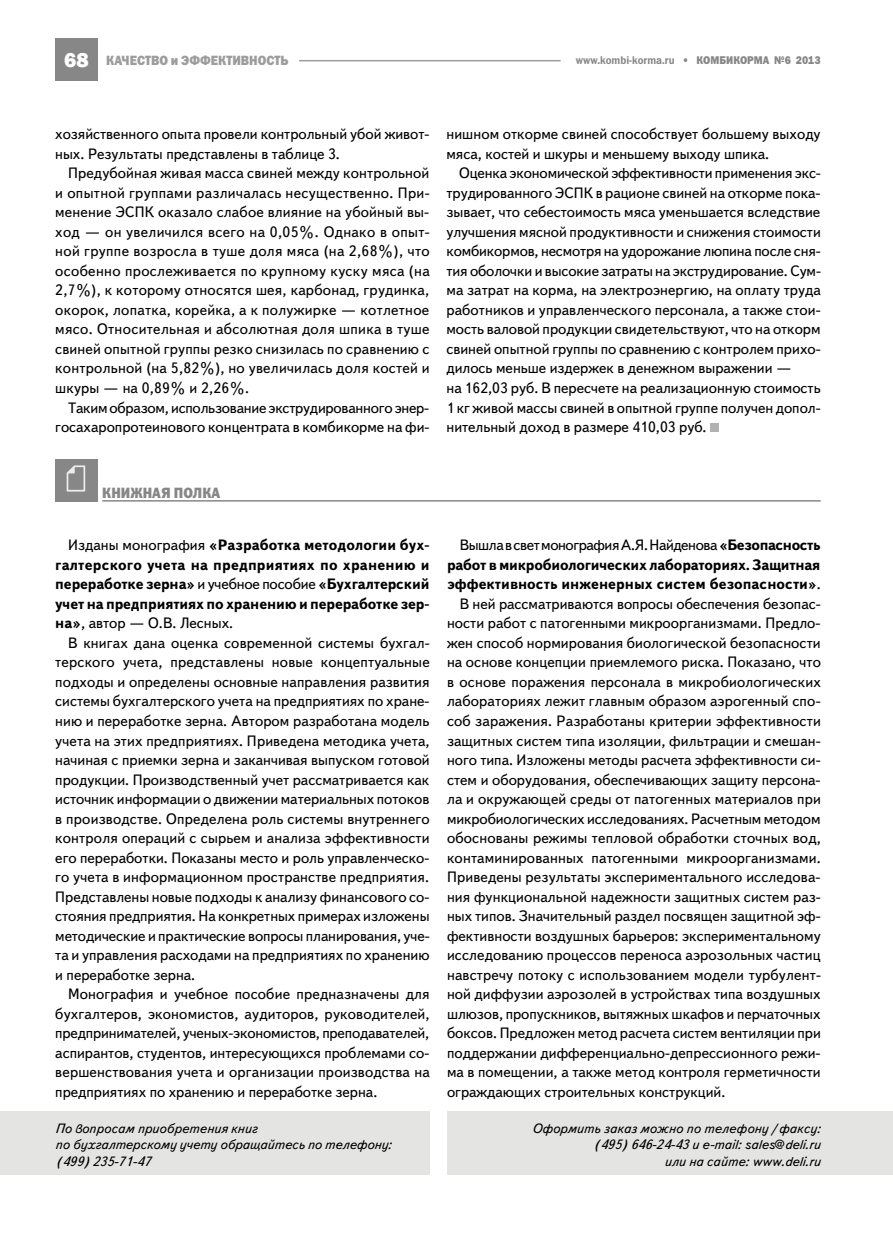
<style>
.page{position:relative;width:893px;height:1234px;background:#fff}
.page>*{position:absolute;margin:0;border:0;box-sizing:border-box;transform-origin:0 0}
.t1{font:15px/19.5px "Text Book C";color:#000}
.t2{font:700 15px/19.5px "Text Book C";letter-spacing:-.01em;color:#000;text-align:justify}
.t3{font:15px "Text Book C";letter-spacing:-.025em;color:#000}
.t4{font:15px "Franklin Gothic Heavy C";color:#878787;scale:.9 1}
.t5{font:italic 13.5px/16.5px "Text Book C";color:#000}
.t6{font:13.5px "Franklin Gothic Heavy C";color:#9d9c9c;scale:.9 1}
.t7{font:11.25px "Franklin Gothic Demi C";color:#878787;scale:.9 1}
.t8{font:11.25px "Franklin Gothic Heavy C";color:#878787;scale:.9 1}
.s1{font-family:"Franklin Gothic";font-weight:800;font-size:21px;color:#fff}
.s2{font-family:"Franklin Gothic Heavy C"}
.s3{font-weight:400}
.s4{font-weight:700}
</style>
<div class="page">
<div style="left:55px;top:39px;width:43px;height:42px;background:#878787"></div>
<hr style="left:299px;top:60px;width:262px;height:1px;background:#9d9c9c">
<div style="left:447px;top:1110px;width:446px;height:64px;background:#e4e4e3"></div>
<div style="left:0;top:1110px;width:429px;height:64px;background:#e4e4e3"></div>
<div style="left:710px;top:423px;width:9px;height:9px;background:#b2b2b2"></div>
<div style="left:55px;top:459px;width:43px;height:42px;background:#878787"></div>
<svg style="left:67px;top:465px;width:19px;height:27px"></svg>
<hr style="left:102px;top:500px;width:719px;height:1px;background:#878787">
<p class="t6" style="left:64px;top:53px;width:251px"><span class="s1">68</span> качество и эффективность</p>
<p class="t7" style="left:576px;top:54px;width:176px">www.kombi-korma.ru <span class="s2">• КОМБИКО</span></p>
<p class="t8" style="left:747px;top:54px;width:83px">РМА №6 2013</p>
<p class="t1" style="left:55px;top:125px;width:376px">хозяйственного опыта провели контрольный убой живот&shy;ных. Результаты представлены в таблице 3.</p>
<p class="t1" style="left:55px;top:164px;width:376px;text-align:justify;text-indent:13px">Предубойная живая масса свиней между контрольной и опытной группами различалась несущественно. При&shy;менение ЭСПК оказало слабое влияние на убойный вы&shy;ход — он увеличился всего на 0,05%. Однако в опыт&shy;ной группе возросла в туше доля мяса (на 2,68%), что особенно прослеживается по крупному куску мяса (на 2,7%), к которому относятся шея, карбонад, грудинка, окорок, лопатка, корейка, а к полужирке — котлетное мясо. Относительная и абсолютная доля шпика в туше свиней опытной группы резко снизилась по сравнению с контрольной (на 5,82%), но увеличилась доля костей и шкуры — на 0,89% и 2,26%.</p>
<p class="t1" style="left:55px;top:398px;width:376px;text-align:right">Таким образом, использование экструдированного энер&shy;госахаропротеинового концентрата в комбикорме на фи-</p>
<p class="t1" style="left:446px;top:125px;width:376px">нишном откорме свиней способствует большему выходу мяса, костей и шкуры и меньшему выходу шпика.</p>
<p class="t1" style="left:446px;top:164px;width:376px;text-indent:13px">Оценка экономической эффективности применения экс&shy;трудированного ЭСПК в рационе свиней на откорме пока&shy;зывает, что себестоимость мяса уменьшается вследствие улучшения мясной продуктивности и снижения стоимости комбикормов, несмотря на удорожание люпина после сня&shy;тия оболочки и высокие затраты на экструдирование. Сум&shy;ма затрат на корма, на электроэнергию, на оплату труда работников и управленческого персонала, а также стои&shy;мость валовой продукции свидетельствуют, что на откорм свиней опытной группы по сравнению с контролем прихо&shy;дилось меньше издержек в денежном выражении —<br>на 162,03 руб. В пересчете на реализационную стоимость 1 кг живой массы свиней в опытной группе получен допол&shy;нительный доход в размере 410,03 руб.</p>
<p class="t4" style="left:102px;top:484px;width:133px">книжная полка</p>
<p class="t2" style="left:55px;top:535px;width:376px;text-indent:13px"><span class="s3">Изданы монография</span> «Разработка методологии бух&shy;галтерского учета на предприятиях по хранению и переработке зерна» <span class="s3">и учебное пособие</span> «Бухгалтерский учет на предприятиях по хранению и переработке зер&shy;на»<span class="s3">, автор — О.В. Лесных.</span></p>
<p class="t1" style="left:55px;top:633px;width:376px;text-align:justify;text-indent:13px">В книгах дана оценка современной системы бухгал&shy;терского учета, представлены новые концептуальные подходы и определены основные направления развития системы бухгалтерского учета на предприятиях по хране&shy;нию и переработке зерна. Автором разработана модель учета на этих предприятиях. Приведена методика учета, начиная с приемки зерна и заканчивая выпуском готовой продукции. Производственный учет рассматривается как источник информации о движении материальных потоков в производстве. Определена роль системы внутреннего контроля операций с сырьем и анализа эффективности его переработки. Показаны место и роль управленческо&shy;го учета в информационном пространстве предприятия.<br>Представлены новые подходы к анализу финансового со&shy;стояния предприятия. На конкретных примерах изложены методические и практические вопросы планирования, уче&shy;та и управления расходами на предприятиях по хранению и переработке зерна.</p>
<p class="t1" style="left:55px;top:984px;width:376px;text-align:justify;text-indent:13px">Монография и учебное пособие предназначены для бухгалтеров, экономистов, аудиторов, руководителей, предпринимателей, ученых-экономистов, преподавателей, аспирантов, студентов, интересующихся проблемами со&shy;вершенствования учета и организации производства на предприятиях по хранению и переработке зерна.</p>
<p class="t5" style="left:55px;top:1119px;width:338px">По вопросам приобретения книг<br>по бухгалтерскому учету обращайтесь по телефону: (499) 235-71-47</p>
<p class="t3" style="left:460px;top:537px;width:362px">Вышла в свет монография А.Я. Найденова <span class="s4">«Безопасность</span></p>
<p class="t2" style="left:447px;top:554px;width:375px">работ в микробиологических лабораториях. Защитная</p>
<p class="t2" style="left:447px;top:574px;width:375px">эффективность инженерных систем безопасности»<span class="s3">.</span></p>
<p class="t1" style="left:460px;top:594px;width:362px">В ней рассматриваются вопросы обеспечения безопас-</p>
<p class="t1" style="left:447px;top:613px;width:375px">ности работ с патогенными микроорганизмами. Предло-</p>
<p class="t1" style="left:447px;top:633px;width:375px">жен способ нормирования биологической безопасности</p>
<p class="t1" style="left:447px;top:652px;width:375px">на основе концепции приемлемого риска. Показано, что</p>
<p class="t1" style="left:447px;top:672px;width:375px">в основе поражения персонала в микробиологических</p>
<p class="t1" style="left:447px;top:691px;width:375px">лабораториях лежит главным образом аэрогенный спо-</p>
<p class="t1" style="left:447px;top:711px;width:375px">соб заражения. Разработаны критерии эффективности</p>
<p class="t1" style="left:447px;top:730px;width:375px">защитных систем типа изоляции, фильтрации и смешан-</p>
<p class="t1" style="left:447px;top:750px;width:375px">ного типа. Изложены методы расчета эффективности си-</p>
<p class="t1" style="left:447px;top:769px;width:375px">стем и оборудования, обеспечивающих защиту персона-</p>
<p class="t1" style="left:447px;top:789px;width:375px">ла и окружающей среды от патогенных материалов при</p>
<p class="t1" style="left:447px;top:808px;width:375px">микробиологических исследованиях. Расчетным методом</p>
<p class="t1" style="left:447px;top:828px;width:375px">обоснованы режимы тепловой обработки сточных вод,</p>
<p class="t1" style="left:447px;top:847px;width:375px">контаминированных патогенными микроорганизмами.</p>
<p class="t1" style="left:447px;top:867px;width:375px">Приведены результаты экспериментального исследова-</p>
<p class="t1" style="left:447px;top:886px;width:375px">ния функциональной надежности защитных систем раз-</p>
<p class="t1" style="left:447px;top:906px;width:375px">ных типов. Значительный раздел посвящен защитной эф-</p>
<p class="t1" style="left:447px;top:925px;width:375px">фективности воздушных барьеров: экспериментальному</p>
<p class="t1" style="left:447px;top:945px;width:375px">исследованию процессов переноса аэрозольных частиц</p>
<p class="t1" style="left:447px;top:964px;width:375px">навстречу потоку с использованием модели турбулент-</p>
<p class="t1" style="left:447px;top:984px;width:375px">ной диффузии аэрозолей в устройствах типа воздушных</p>
<p class="t1" style="left:447px;top:1003px;width:375px">шлюзов, пропускников, вытяжных шкафов и перчаточных</p>
<p class="t1" style="left:447px;top:1023px;width:375px">боксов. Предложен метод расчета систем вентиляции при</p>
<p class="t1" style="left:447px;top:1042px;width:375px">поддержании дифференциально-депрессионного режи-</p>
<p class="t1" style="left:447px;top:1062px;width:375px">ма в помещении, а также метод контроля герметичности</p>
<p class="t1" style="left:447px;top:1081px;width:280px">ограждающих строительных конструкций.</p>
<p class="t5" style="left:532px;top:1119px;width:290px;text-align:right">Оформить заказ можно по телефону/факсу: (495) 646-24-43 и e-mail: sales@deli.ru<br>или на сайте: www.deli.ru</p>
</div>
